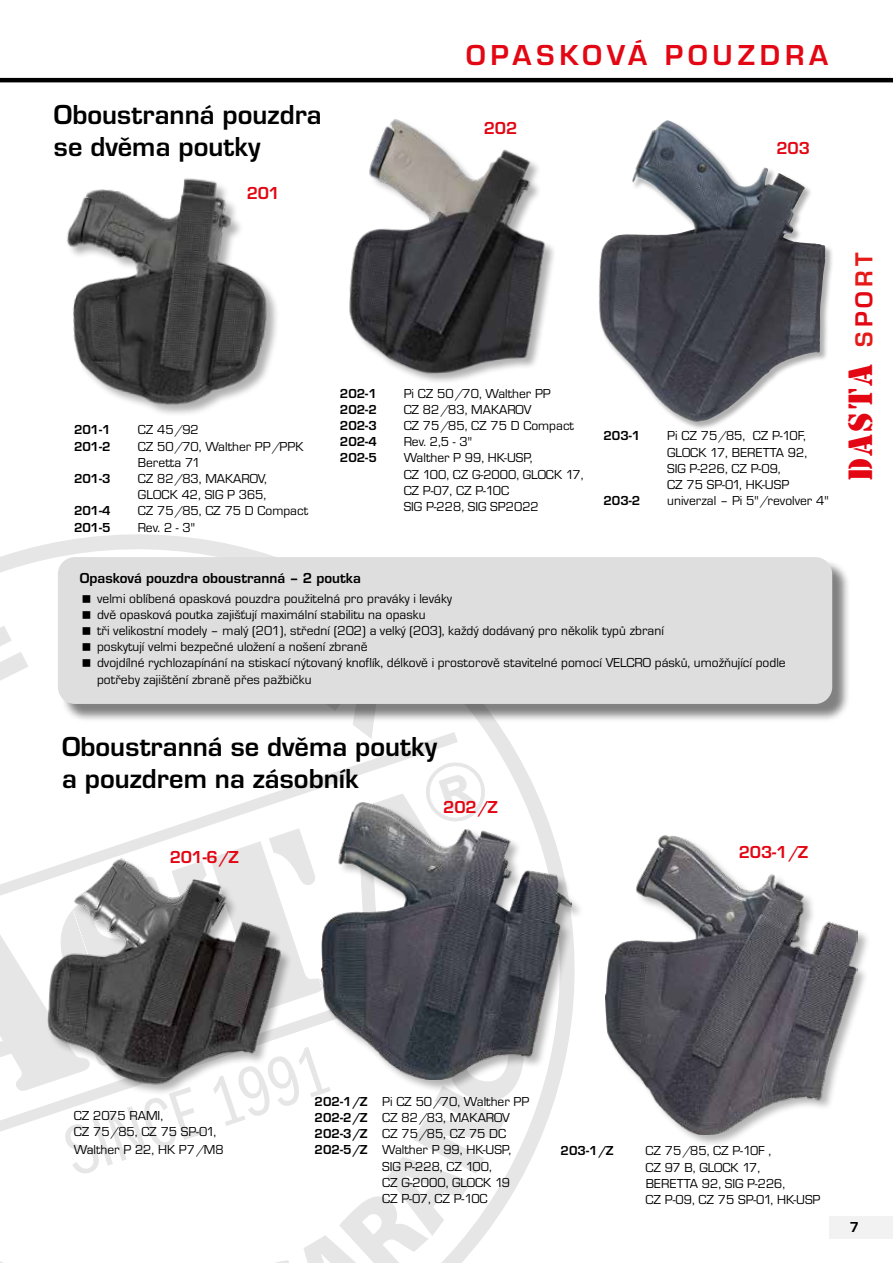
<style>
.page{position:relative;width:893px;height:1263px;background:#fff}
.page>*{position:absolute;margin:0;border:0;box-sizing:border-box;transform-origin:0 0}
.t1{font:34.95px "Stencil";letter-spacing:.075em;color:#e30613}
.t2{font:700 30px "Eurostile TOT";letter-spacing:.165em;color:#e30613}
.t3{font:700 28.5px/31.5px "Eurostile TOT";color:#000}
.t4{font:700 25.5px "Eurostile TOT";letter-spacing:.165em;color:#e41b18}
.t5{font:700 18px "Eurostile TOT";letter-spacing:-.01em;color:#e30613}
.t6{font:700 15px "Eurostile TOT";color:#000}
.t7{font:13.5px/16.2px "Eurostile TOT";color:#000}
.t8{font:700 13.5px "Eurostile TOT";color:#000}
.s1{color:#e30613}
.s2{font-weight:700}
</style>
<div class="page">
<div style="left:829px;top:1216px;width:64px;height:22px;background:#f2f2f2"></div>
<hr style="left:0;top:78px;width:893px;height:4px;background:#000">
<svg style="left:0;top:534px;width:557px;height:569px"></svg>
<svg style="left:0;top:599px;width:29px;height:90px"></svg>
<svg style="left:0;top:723px;width:553px;height:432px"></svg>
<svg style="left:64px;top:1096px;width:142px;height:78px"></svg>
<svg style="left:213px;top:986px;width:320px;height:277px"></svg>
<div style="left:60px;top:559px;width:791px;height:163px;background:#000;opacity:.5"></div>
<div style="left:58px;top:557px;width:774px;height:147px;background:#dedede;border-radius:17px"></div>
<div style="left:321px;top:802px;width:263px;height:291px;background:#000;opacity:.3"></div>
<img style="left:321px;top:802px;width:251px;height:277px">
<div style="left:604px;top:835px;width:267px;height:313px;background:#000;opacity:.3"></div>
<img style="left:605px;top:835px;width:252px;height:299px">
<div style="left:598px;top:120px;width:236px;height:311px;background:#000;opacity:.31"></div>
<img style="left:599px;top:120px;width:226px;height:302px">
<img style="left:349px;top:119px;width:205px;height:263px">
<div style="left:47px;top:859px;width:245px;height:237px;background:#000;opacity:.3"></div>
<img style="left:45px;top:852px;width:240px;height:238px">
<img style="left:67px;top:178px;width:210px;height:236px">
<h3 class="t3" style="left:54px;top:100px;width:269px">Oboustranná pouzdra se dvěma poutky</h3>
<h3 class="t5" style="left:247px;top:184px;width:34px">201</h3>
<h2 class="t2" style="left:466px;top:39px;width:364px">OPASKOVÁ POUZDRA</h2>
<h3 class="t5" style="left:484px;top:118px;width:35px">202</h3>
<h3 class="t5" style="left:776px;top:138px;width:35px">203</h3>
<p class="t8" style="left:74px;top:422px;width:38px">201-1</p>
<p class="t7" style="left:138px;top:422px;width:63px">CZ 45/92</p>
<p class="t8" style="left:74px;top:439px;width:38px">201-2</p>
<p class="t7" style="left:138px;top:438px;width:167px">CZ 50/70, Walther PP/PPK<br>Beretta 71</p>
<p class="t8" style="left:74px;top:471px;width:38px">201-3</p>
<p class="t7" style="left:138px;top:471px;width:131px">CZ 82/83, MAKAROV,<br>GLOCK 42, SIG P 365,</p>
<p class="t8" style="left:74px;top:503px;width:38px">201-4</p>
<p class="t7" style="left:138px;top:503px;width:172px">CZ 75/85, CZ 75 D Compact</p>
<p class="t8" style="left:74px;top:520px;width:38px">201-5</p>
<p class="t7" style="left:138px;top:519px;width:59px">Rev. 2 - 3"</p>
<p class="t8" style="left:340px;top:386px;width:38px">202-1</p>
<p class="t7" style="left:404px;top:385px;width:149px">Pi CZ 50/70, Walther PP</p>
<p class="t8" style="left:340px;top:402px;width:38px">202-2</p>
<p class="t7" style="left:404px;top:402px;width:129px">CZ 82/83, MAKAROV</p>
<p class="t8" style="left:340px;top:418px;width:38px">202-3</p>
<p class="t7" style="left:404px;top:418px;width:172px">CZ 75/85, CZ 75 D Compact</p>
<p class="t8" style="left:340px;top:434px;width:38px">202-4</p>
<p class="t7" style="left:404px;top:434px;width:70px">Rev. 2,5 - 3"</p>
<p class="t8" style="left:340px;top:451px;width:38px">202-5</p>
<p class="t7" style="left:404px;top:450px;width:181px">Walther P 99, HK-USP,<br>CZ 100, CZ G-2000, GLOCK 17,<br>CZ P-07, CZ P-10C<br>SIG P-228, SIG SP2022</p>
<p class="t8" style="left:603px;top:429px;width:38px">203-1</p>
<p class="t7" style="left:667px;top:428px;width:141px">Pi CZ 75/85, CZ P-10F,<br>GLOCK 17, BERETTA 92,<br>SIG P-226, CZ P-09,<br>CZ 75 SP-01, HK-USP</p>
<p class="t8" style="left:603px;top:493px;width:38px">203-2</p>
<p class="t7" style="left:667px;top:493px;width:163px">univerzal – Pi 5"/revolver 4"</p>
<p class="t6" style="left:80px;top:570px;width:282px">Opasková pouzdra oboustranná – 2 poutka</p>
<p class="t7" style="left:97px;top:590px;width:690px">velmi oblíbená opasková pouzdra použitelná pro praváky i leváky<br>dvě opasková poutka zajišťují maximální stabilitu na opasku<br>tři velikostní modely – malý (201), střední (202) a velký (203), každý dodávaný pro několik typů zbraní<br>poskytují velmi bezpečné uložení a nošení zbraně<br>dvojdílné rychlozapínání na stiskací nýtovaný knoflík, délkově i prostorově stavitelné pomocí VELCRO pásků, umožňující podle potřeby zajištění zbraně přes pažbičku</p>
<h3 class="t4" style="left:850px;top:347px;width:96px;rotate:-90deg">S<span class="s1">PO</span>RT</h3>
<h1 class="t1" style="left:840px;top:481px;width:118px;rotate:-90deg">DASTA</h1>
<h3 class="t3" style="left:62px;top:731px;width:377px">Oboustranná se dvěma poutky a pouzdrem na zásobník</h3>
<h3 class="t5" style="left:443px;top:798px;width:56px">202/Z</h3>
<h3 class="t5" style="left:170px;top:847px;width:70px">201-6/Z</h3>
<h3 class="t5" style="left:739px;top:842px;width:71px">203-1/Z</h3>
<p class="t7" style="left:74px;top:1107px;width:144px">CZ 2075 RAMI,<br>CZ 75/85, CZ 75 SP-01,</p>
<p class="t7" style="left:74px;top:1142px;width:151px">Walther P 22, HK P7/M8</p>
<p class="t7" style="left:315px;top:1093px;width:216px"><span class="s2">202-1/Z</span> Pi CZ 50/70, Walther PP</p>
<p class="t7" style="left:315px;top:1109px;width:197px"><span class="s2">202-2/Z</span> CZ 82/83, MAKAROV</p>
<p class="t7" style="left:315px;top:1126px;width:193px"><span class="s2">202-3/Z</span> CZ 75/85, CZ 75 DC</p>
<p class="t7" style="left:315px;top:1142px;width:198px"><span class="s2">202-5/Z</span> Walther P 99, HK-USP,</p>
<p class="t7" style="left:382px;top:1158px;width:111px">SIG P-228, CZ 100,</p>
<p class="t7" style="left:382px;top:1174px;width:130px">CZ G-2000, GLOCK 19</p>
<p class="t7" style="left:382px;top:1190px;width:107px">CZ P-07, CZ P-10C</p>
<p class="t8" style="left:561px;top:1143px;width:54px">203-1/Z</p>
<p class="t7" style="left:646px;top:1143px;width:176px">CZ 75/85, CZ P-10F ,<br>CZ 97 B, GLOCK 17,<br>BERETTA 92, SIG P-226,<br>CZ P-09, CZ 75 SP-01, HK-USP</p>
<p class="t6" style="left:850px;top:1219px;width:11px">7</p>
</div>
